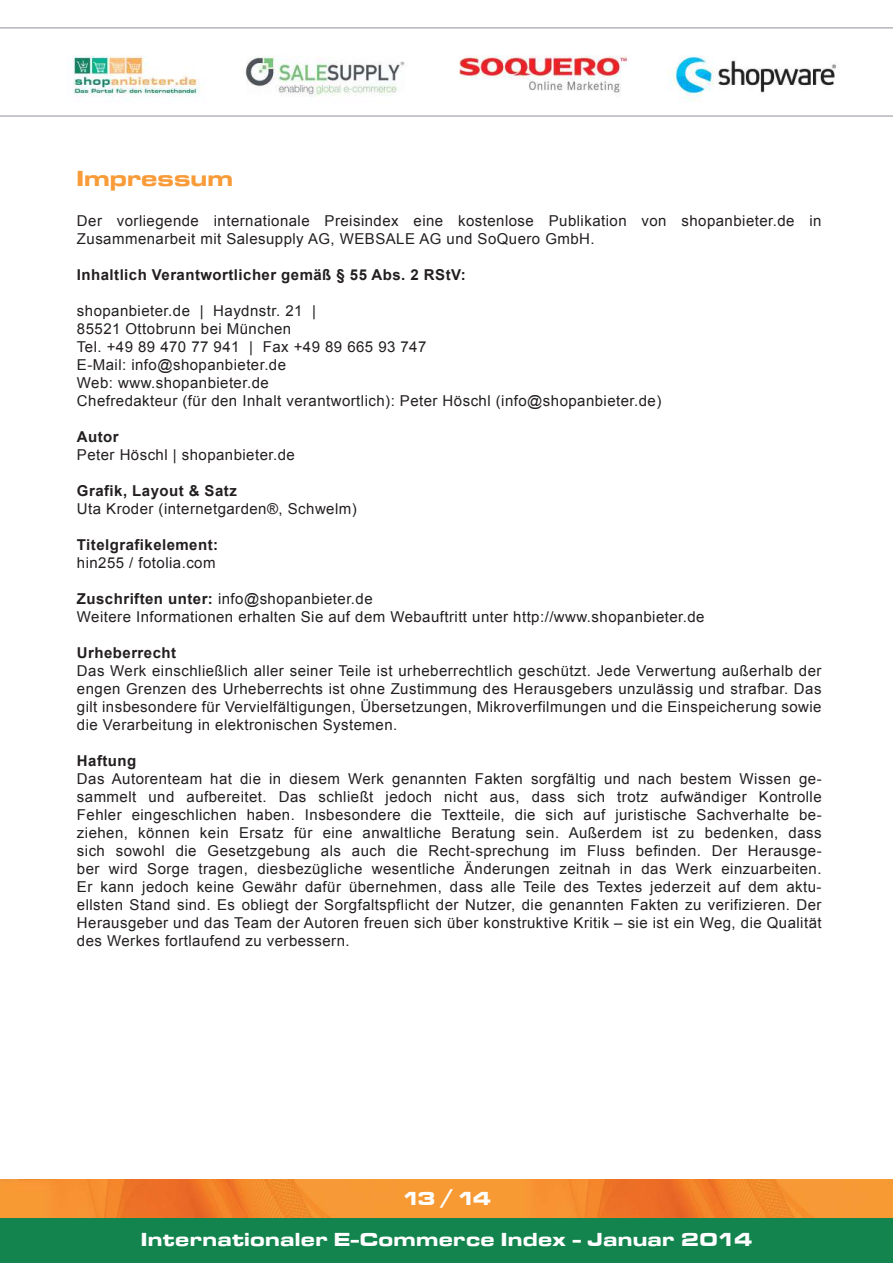
<style>
.page{position:relative;width:893px;height:1263px;background:#fff}
.page>*{position:absolute;margin:0;border:0;box-sizing:border-box;transform-origin:0 0}
.t1{font:22.5px "Microgramma D Bold Exte";letter-spacing:.03em;color:#f89b38}
.t2{font:19.5px "Microgramma D Bold Exte";letter-spacing:.05em;color:#fff}
.t3{font:15px/18px "Arial";letter-spacing:.03em;color:#231f20}
.t4{font:700 15px "Arial";letter-spacing:.03em;color:#231f20}
.s1{font-weight:700}
</style>
<div class="page">
<img style="left:0;top:1180px;width:893px;height:39px">
<div style="left:0;top:1219px;width:893px;height:44px;background:#14844e"></div>
<img style="left:69px;top:55px;width:767px;height:46px">
<hr style="left:0;top:27px;width:893px;height:2px;background:#b4b6bb">
<hr style="left:0;top:115px;width:893px;height:2px;background:#b4b6bb">
<h1 class="t1" style="left:77px;top:168px;width:157px">Impressum</h1>
<p class="t3" style="left:77px;top:213px;width:746px">Der vorliegende internationale Preisindex eine kostenlose Publikation von shopanbieter.de in<br>Zusammenarbeit mit Salesupply AG, WEBSALE AG und SoQuero GmbH.</p>
<p class="t4" style="left:77px;top:269px;width:390px">Inhaltlich Verantwortlicher gemäß § 55 Abs. 2 RStV:</p>
<p class="t3" style="left:77px;top:303px;width:586px">shopanbieter.de | Haydnstr. 21 |<br>85521 Ottobrunn bei München<br>Tel. +49 89 470 77 941 | Fax +49 89 665 93 747<br>E-Mail: info@shopanbieter.de<br>Web: www.shopanbieter.de<br>Chefredakteur (für den Inhalt verantwortlich): Peter Höschl (info@shopanbieter.de)</p>
<p class="t4" style="left:77px;top:431px;width:43px">Autor</p>
<p class="t3" style="left:77px;top:447px;width:219px">Peter Höschl | shopanbieter.de</p>
<p class="t4" style="left:77px;top:485px;width:161px">Grafik, Layout &amp; Satz</p>
<p class="t3" style="left:77px;top:501px;width:281px">Uta Kroder (internetgarden®, Schwelm)</p>
<p class="t4" style="left:77px;top:539px;width:143px">Titelgrafikelement:</p>
<p class="t3" style="left:77px;top:555px;width:140px">hin255 / fotolia.com</p>
<p class="t3" style="left:77px;top:591px;width:629px"><span class="s1">Zuschriften unter:</span> info@shopanbieter.de<br>Weitere Informationen erhalten Sie auf dem Webauftritt unter http://www.shopanbieter.de</p>
<p class="t4" style="left:77px;top:647px;width:101px">Urheberrecht</p>
<p class="t3" style="left:77px;top:663px;width:746px;text-align:justify">Das Werk einschließlich aller seiner Teile ist urheberrechtlich geschützt. Jede Verwertung außerhalb der engen Grenzen des Urheberrechts ist ohne Zustimmung des Herausgebers unzulässig und strafbar. Das gilt insbesondere für Vervielfältigungen, Übersetzungen, Mikroverfilmungen und die Einspeicherung sowie die Verarbeitung in elektronischen Systemen.</p>
<p class="t4" style="left:77px;top:755px;width:61px">Haftung</p>
<p class="t3" style="left:77px;top:771px;width:746px;text-align:justify">Das Autorenteam hat die in diesem Werk genannten Fakten sorgfältig und nach bestem Wissen ge&shy;sammelt und aufbereitet. Das schließt jedoch nicht aus, dass sich trotz aufwändiger Kontrolle Fehler eingeschlichen haben. Insbesondere die Textteile, die sich auf juristische Sachverhalte be&shy;ziehen, können kein Ersatz für eine anwaltliche Beratung sein. Außerdem ist zu bedenken, dass sich sowohl die Gesetzgebung als auch die Recht-sprechung im Fluss befinden. Der Herausge&shy;ber wird Sorge tragen, diesbezügliche wesentliche Änderungen zeitnah in das Werk einzuarbeiten.<br>Er kann jedoch keine Gewähr dafür übernehmen, dass alle Teile des Textes jederzeit auf dem aktu&shy;ellsten Stand sind. Es obliegt der Sorgfaltspflicht der Nutzer, die genannten Fakten zu verifizieren. Der Herausgeber und das Team der Autoren freuen sich über konstruktive Kritik – sie ist ein Weg, die Qualität des Werkes fortlaufend zu verbessern.</p>
<h2 class="t2" style="left:402px;top:1189px;width:90px">13 / 14</h2>
<h2 class="t2" style="left:141px;top:1230px;width:612px">Internationaler E-Commerce Index - Januar 2014</h2>
</div>
